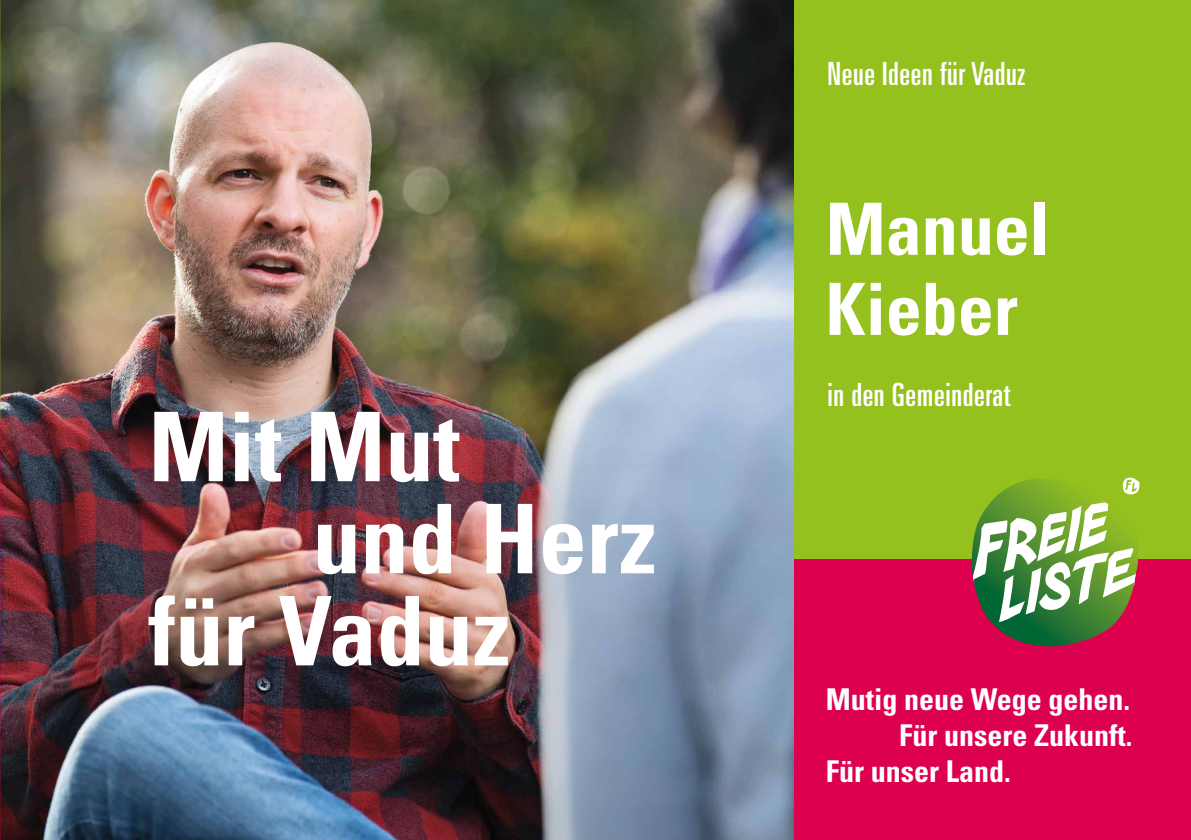
<style>
.page{position:relative;width:1191px;height:840px;background:#fff}
.page>*{position:absolute;margin:0;border:0;box-sizing:border-box;transform-origin:0 0}
.t1{font:700 condensed 96px "Univers";color:#fff}
.t2{font:700 condensed 72px/80px "Univers";color:#fff}
.t3{font:ultra-condensed 32px "Univers";letter-spacing:.02em;color:#fff}
.t4{font:700 condensed 30px "Univers";color:#fff}
</style>
<div class="page">
<img style="left:0;top:0;width:794px;height:839px">
<div style="left:794px;top:0;width:397px;height:559px;background:#95c11f"></div>
<div style="left:794px;top:559px;width:397px;height:280px;background:#dd004e"></div>
<svg style="left:971px;top:477px;width:169px;height:169px"></svg>
<h1 class="t1" style="left:149px;top:388px;width:313px">Mit Mut</h1>
<h1 class="t1" style="left:313px;top:480px;width:345px">und Herz</h1>
<h1 class="t1" style="left:149px;top:572px;width:363px">für Vaduz</h1>
<p class="t3" style="left:827px;top:55px;width:199px">Neue Ideen für Vaduz</p>
<h2 class="t2" style="left:825px;top:189px;width:225px">Manuel<br>Kieber</h2>
<p class="t3" style="left:827px;top:376px;width:184px">in den Gemeinderat</p>
<p class="t4" style="left:825px;top:680px;width:306px">Mutig neue Wege gehen.</p>
<p class="t4" style="left:899px;top:716px;width:235px">Für unsere Zukunft.</p>
<p class="t4" style="left:825px;top:752px;width:186px">Für unser Land.</p>
</div>
